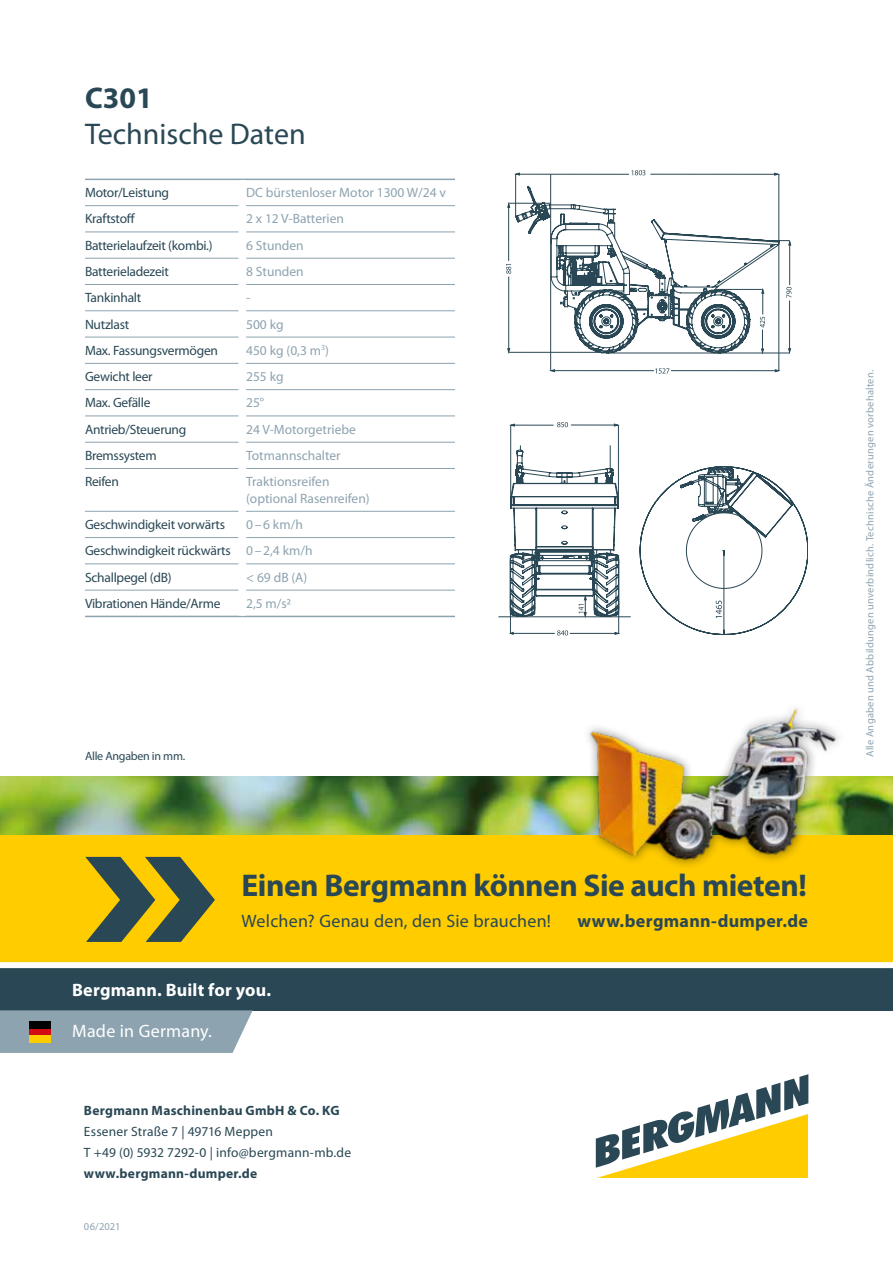
<style>
.page{position:relative;width:893px;height:1263px;background:#fff}
.page>*{position:absolute;margin:0;border:0;box-sizing:border-box;transform-origin:0 0}
.t1{font:700 31.5px "Myriad Pro";letter-spacing:-.015em;color:#294754}
.t2{font:30px "Myriad Pro";color:#294754}
.t3{font:700 30px "Myriad Pro";color:#294754}
.t4{font:18px "Myriad Pro";letter-spacing:.015em;color:#294754}
.t5{font:700 18px "Myriad Pro";letter-spacing:.02em;color:#294754}
.t6{font:700 18px "Myriad Pro";letter-spacing:.005em;color:#fff}
.t7{font:18px "Myriad Pro";letter-spacing:.015em;color:#fff}
.t8{font:13.5px/26.2px "Myriad Pro";letter-spacing:-.02em;color:#294754}
.t9{font:13.5px/16.5px "Myriad Pro";color:#8da3b0}
.t10{font:13.5px/21px "Myriad Pro";letter-spacing:.015em;color:#294754}
.t11{font:700 13.5px "Myriad Pro";letter-spacing:.02em;color:#294754}
.t12{font:12px "Myriad Pro";letter-spacing:-.02em;color:#294754}
.t13{font:10.5px "Myriad Pro";letter-spacing:.02em;color:#8da3b0}
.s1{color:#8da3b0}
</style>
<div class="page">
<img style="left:0;top:776px;width:893px;height:60px">
<div style="left:0;top:968px;width:893px;height:42px;background:#294754"></div>
<svg style="left:596px;top:1074px;width:212px;height:104px"></svg>
<hr style="left:85px;top:616px;width:157px;height:1px;background:#8da3b0">
<hr style="left:242px;top:616px;width:213px;height:1px;background:#8da3b0">
<hr style="left:85px;top:179px;width:157px;height:1px;background:#8da3b0">
<hr style="left:242px;top:179px;width:213px;height:1px;background:#8da3b0">
<hr style="left:85px;top:205px;width:154px;height:1px;background:#8da3b0">
<hr style="left:246px;top:205px;width:209px;height:1px;background:#8da3b0">
<hr style="left:85px;top:232px;width:154px;height:1px;background:#8da3b0">
<hr style="left:246px;top:232px;width:209px;height:1px;background:#8da3b0">
<hr style="left:85px;top:258px;width:154px;height:1px;background:#8da3b0">
<hr style="left:246px;top:258px;width:209px;height:1px;background:#8da3b0">
<hr style="left:85px;top:284px;width:154px;height:1px;background:#8da3b0">
<hr style="left:246px;top:284px;width:209px;height:1px;background:#8da3b0">
<hr style="left:85px;top:310px;width:154px;height:1px;background:#8da3b0">
<hr style="left:246px;top:310px;width:209px;height:1px;background:#8da3b0">
<hr style="left:85px;top:337px;width:154px;height:1px;background:#8da3b0">
<hr style="left:246px;top:337px;width:209px;height:1px;background:#8da3b0">
<hr style="left:85px;top:363px;width:154px;height:1px;background:#8da3b0">
<hr style="left:246px;top:363px;width:209px;height:1px;background:#8da3b0">
<hr style="left:85px;top:389px;width:154px;height:1px;background:#8da3b0">
<hr style="left:246px;top:389px;width:209px;height:1px;background:#8da3b0">
<hr style="left:85px;top:416px;width:154px;height:1px;background:#8da3b0">
<hr style="left:246px;top:416px;width:209px;height:1px;background:#8da3b0">
<hr style="left:85px;top:442px;width:154px;height:1px;background:#8da3b0">
<hr style="left:246px;top:442px;width:209px;height:1px;background:#8da3b0">
<hr style="left:85px;top:468px;width:154px;height:1px;background:#8da3b0">
<hr style="left:246px;top:468px;width:209px;height:1px;background:#8da3b0">
<hr style="left:85px;top:511px;width:154px;height:1px;background:#8da3b0">
<hr style="left:246px;top:511px;width:209px;height:1px;background:#8da3b0">
<hr style="left:85px;top:537px;width:154px;height:1px;background:#8da3b0">
<hr style="left:246px;top:537px;width:209px;height:1px;background:#8da3b0">
<hr style="left:85px;top:563px;width:154px;height:1px;background:#8da3b0">
<hr style="left:246px;top:563px;width:209px;height:1px;background:#8da3b0">
<hr style="left:85px;top:590px;width:154px;height:1px;background:#8da3b0">
<hr style="left:246px;top:590px;width:209px;height:1px;background:#8da3b0">
<div style="left:0;top:836px;width:893px;height:127px;background:#fc0"></div>
<svg style="left:85px;top:857px;width:130px;height:85px"></svg>
<div style="left:0;top:962px;width:893px;height:6px;background:#fff"></div>
<img style="left:578px;top:708px;width:268px;height:157px">
<div style="left:0;top:1010px;width:253px;height:43px;background:#8da3b0"></div>
<div style="left:30px;top:1029px;width:21px;height:7px;background:#d20a11"></div>
<div style="left:30px;top:1022px;width:21px;height:7px;background:#000"></div>
<div style="left:30px;top:1036px;width:21px;height:7px;background:#fc0"></div>
<svg style="left:507px;top:202px;width:3px;height:6px"></svg>
<hr style="left:509px;top:352px;width:96px;height:1px;background:#294754">
<hr style="left:515px;top:174px;width:1px;height:43px;background:#294754">
<svg style="left:774px;top:173px;width:5px;height:3px"></svg>
<svg style="left:514px;top:173px;width:6px;height:3px"></svg>
<hr style="left:508px;top:277px;width:1px;height:72px;background:#294754">
<hr style="left:779px;top:174px;width:1px;height:197px;background:#294754">
<hr style="left:554px;top:370px;width:100px;height:1px;background:#294754">
<svg style="left:775px;top:369px;width:5px;height:3px"></svg>
<svg style="left:549px;top:369px;width:6px;height:3px"></svg>
<hr style="left:608px;top:353px;width:182px;height:1px;background:#294754">
<hr style="left:671px;top:370px;width:105px;height:1px;background:#294754">
<svg style="left:655px;top:368px;width:14px;height:6px"></svg>
<hr style="left:650px;top:174px;width:125px;height:1px;background:#294754">
<hr style="left:508px;top:206px;width:1px;height:55px;background:#294754">
<svg style="left:506px;top:264px;width:5px;height:10px"></svg>
<svg style="left:515px;top:180px;width:277px;height:173px"></svg>
<svg style="left:507px;top:348px;width:3px;height:6px"></svg>
<hr style="left:519px;top:174px;width:110px;height:1px;background:#294754">
<hr style="left:715px;top:289px;width:48px;height:1px;background:#294754">
<svg style="left:765px;top:240px;width:26px;height:6px"></svg>
<svg style="left:760px;top:288px;width:5px;height:66px"></svg>
<svg style="left:786px;top:287px;width:5px;height:11px"></svg>
<hr style="left:550px;top:174px;width:1px;height:197px;background:#294754">
<hr style="left:509px;top:203px;width:42px;height:1px;background:#294754">
<svg style="left:631px;top:170px;width:14px;height:5px"></svg>
<hr style="left:618px;top:425px;width:1px;height:73px;background:#294754">
<hr style="left:510px;top:425px;width:1px;height:72px;background:#294754">
<hr style="left:510px;top:601px;width:1px;height:32px;background:#294754">
<hr style="left:513px;top:425px;width:41px;height:1px;background:#294754">
<svg style="left:557px;top:422px;width:11px;height:5px"></svg>
<svg style="left:614px;top:632px;width:6px;height:3px"></svg>
<svg style="left:509px;top:424px;width:6px;height:3px"></svg>
<hr style="left:571px;top:425px;width:44px;height:1px;background:#294754">
<svg style="left:498px;top:445px;width:121px;height:178px"></svg>
<svg style="left:557px;top:630px;width:11px;height:5px"></svg>
<svg style="left:640px;top:466px;width:168px;height:169px"></svg>
<hr style="left:498px;top:616px;width:133px;height:1px;background:#294754">
<hr style="left:512px;top:633px;width:43px;height:1px;background:#294754">
<hr style="left:570px;top:633px;width:46px;height:1px;background:#294754">
<hr style="left:618px;top:601px;width:1px;height:32px;background:#294754">
<h2 class="t3" style="left:85px;top:78px;width:69px">C301</h2>
<h2 class="t2" style="left:85px;top:115px;width:222px">Technische Daten</h2>
<p class="t8" style="left:85px;top:179px;width:86px">Motor/Leistung</p>
<p class="t9" style="left:246px;top:184px;width:201px">DC bürstenloser Motor 1300 W/24 v</p>
<p class="t8" style="left:85px;top:206px;width:52px">Kraftstoff</p>
<p class="t9" style="left:246px;top:210px;width:99px">2 x 12 V-Batterien</p>
<p class="t8" style="left:85px;top:232px;width:129px">Batterielaufzeit (kombi.)</p>
<p class="t9" style="left:246px;top:237px;width:59px">6 Stunden</p>
<p class="t8" style="left:85px;top:258px;width:85px">Batterieladezeit</p>
<p class="t9" style="left:246px;top:263px;width:59px">8 Stunden</p>
<p class="t8" style="left:85px;top:284px;width:58px">Tankinhalt</p>
<p class="t9" style="left:246px;top:289px;width:6px">-</p>
<p class="t8" style="left:85px;top:311px;width:46px">Nutzlast</p>
<p class="t9" style="left:246px;top:316px;width:39px">500 kg</p>
<p class="t8" style="left:85px;top:337px;width:135px">Max. Fassungsvermögen</p>
<p class="t9" style="left:246px;top:342px;width:84px">450 kg (0,3 m<sup>3</sup>)</p>
<p class="t8" style="left:85px;top:363px;width:69px">Gewicht leer</p>
<p class="t9" style="left:246px;top:368px;width:39px">255 kg</p>
<p class="t8" style="left:85px;top:390px;width:67px">Max. Gefälle</p>
<p class="t9" style="left:246px;top:394px;width:20px">25°</p>
<p class="t8" style="left:85px;top:416px;width:103px">Antrieb/Steuerung</p>
<p class="t9" style="left:246px;top:421px;width:111px">24 V-Motorgetriebe</p>
<p class="t8" style="left:85px;top:442px;width:73px">Bremssystem</p>
<p class="t9" style="left:246px;top:447px;width:96px">Totmannschalter</p>
<p class="t8" style="left:85px;top:468px;width:35px">Reifen</p>
<p class="t9" style="left:246px;top:473px;width:125px">Traktionsreifen (optional Rasenreifen)</p>
<p class="t8" style="left:85px;top:511px;width:142px">Geschwindigkeit vorwärts</p>
<p class="t8" style="left:85px;top:511px;width:229px;text-indent:161px"><span class="s1">0–6 km/h<br></span>Geschwindigkeit rückwärts <span class="s1">0–2,4 km/h<br></span>Schallpegel (dB)</p>
<p class="t9" style="left:246px;top:569px;width:63px">&lt; 69 dB (A)</p>
<p class="t8" style="left:85px;top:590px;width:137px">Vibrationen Hände/Arme</p>
<p class="t9" style="left:246px;top:595px;width:46px">2,5 m/s2</p>
<p class="t12" style="left:85px;top:749px;width:102px">Alle Angaben in mm.</p>
<h1 class="t1" style="left:242px;top:865px;width:567px">Einen Bergmann können Sie auch mieten!</h1>
<h3 class="t4" style="left:242px;top:909px;width:311px">Welchen? Genau den, den Sie brauchen!</h3>
<h3 class="t5" style="left:577px;top:909px;width:232px">www.bergmann-dumper.de</h3>
<h3 class="t6" style="left:72px;top:978px;width:200px">Bergmann. Built for you.</h3>
<h3 class="t7" style="left:72px;top:1020px;width:141px">Made in Germany.</h3>
<p class="t11" style="left:84px;top:1102px;width:257px">Bergmann Maschinenbau GmbH &amp; Co. KG</p>
<p class="t10" style="left:84px;top:1121px;width:269px">Essener Straße 7 | 49716 Meppen<br>T +49 (0) 5932 7292-0 | info@bergmann-mb.de</p>
<p class="t11" style="left:84px;top:1165px;width:175px">www.bergmann-dumper.de</p>
<p class="t13" style="left:84px;top:1220px;width:38px">06/2021</p>
<p class="t13" style="left:863px;top:757px;width:388px;rotate:-90deg">Alle Angaben und Abbildungen unverbindlich. Technische Änderungen vorbehalten.</p>
</div>
